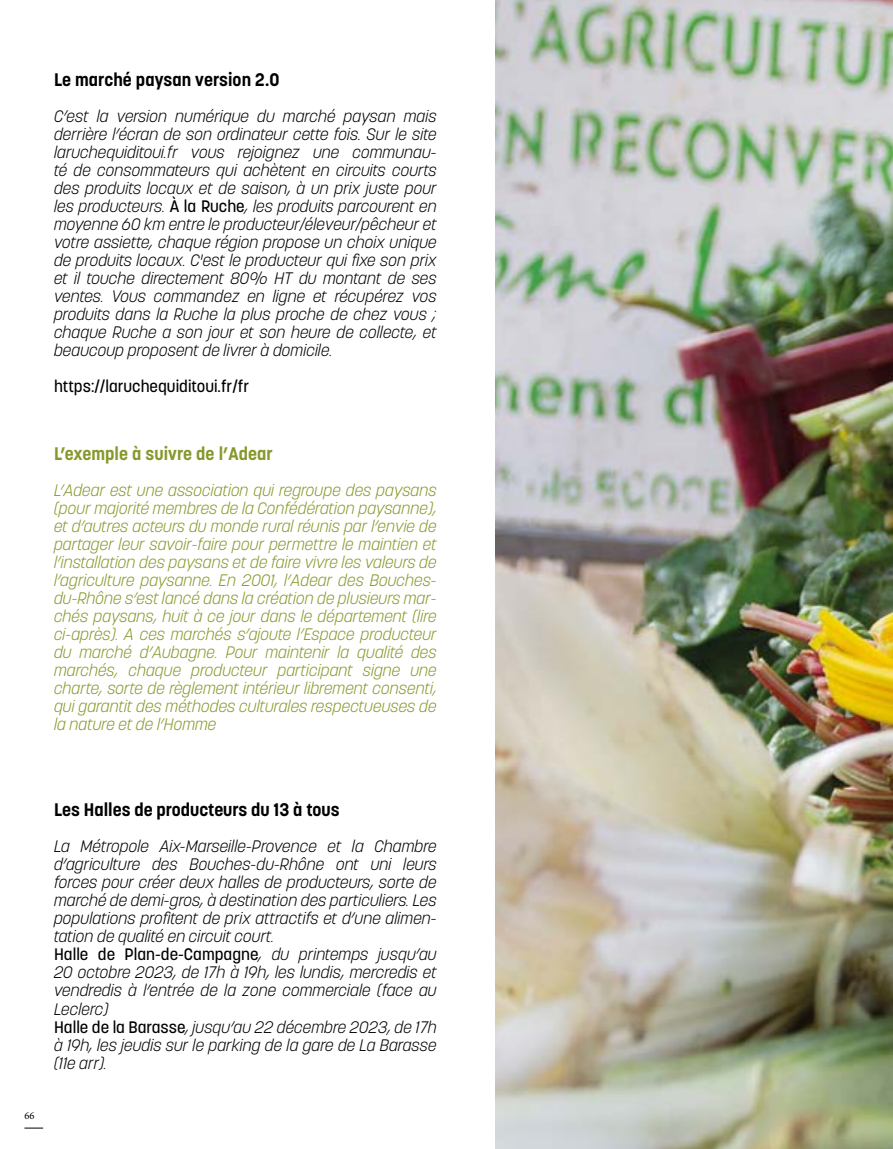
<style>
.page{position:relative;width:893px;height:1149px;background:#fff}
.page>*{position:absolute;margin:0;border:0;box-sizing:border-box;transform-origin:0 0}
.t1{font:700 18px "Korolev";color:#000}
.t2{font:700 18px "Korolev";letter-spacing:.005em;color:#87982b}
.t3{font:italic 300 16.5px/18px "Korolev";color:#000;text-align:justify}
.t4{font:italic 300 16.5px/18px "Korolev";color:#87982b;text-align:justify}
.t5{font:500 16.5px "Korolev";color:#000}
.t6{font:10.5px "Minion Pro";color:#000}
.s1{font-weight:500;font-style:normal}
</style>
<div class="page">
<svg style="left:24px;top:1127px;width:19px;height:1px"></svg>
<img style="left:495px;top:0;width:398px;height:1148px">
<p class="t1" style="left:54px;top:68px;width:227px">Le marché paysan version 2.0</p>
<p class="t3" style="left:54px;top:107px;width:384px">C’est la version numérique du marché paysan mais derrière l’écran de son ordinateur cette fois. Sur le site laruchequiditoui.fr vous rejoignez une communau&shy;té de consommateurs qui achètent en circuits courts des produits locaux et de saison, à un prix juste pour les producteurs. <span class="s1">À la Ruche</span>, les produits parcourent en moyenne 60 km entre le producteur/éleveur/pêcheur et votre assiette, chaque région propose un choix unique de produits locaux. C'est le producteur qui fixe son prix et il touche directement 80% HT du montant de ses ventes. Vous commandez en ligne et récupérez vos produits dans la Ruche la plus proche de chez vous ; chaque Ruche a son jour et son heure de collecte, et beaucoup proposent de livrer à domicile.</p>
<p class="t5" style="left:54px;top:375px;width:197px">https://laruchequiditoui.fr/fr</p>
<p class="t2" style="left:54px;top:442px;width:220px">L’exemple à suivre de l’Adear</p>
<p class="t4" style="left:54px;top:481px;width:384px">L’Adear est une association qui regroupe des paysans (pour majorité membres de la Confédération paysanne), et d’autres acteurs du monde rural réunis par l’envie de partager leur savoir-faire pour permettre le maintien et l’installation des paysans et de faire vivre les valeurs de l’agriculture paysanne. En 2001, l’Adear des Bouches&shy;du-Rhône s’est lancé dans la création de plusieurs mar&shy;chés paysans, huit à ce jour dans le département (lire ci-après). A ces marchés s’ajoute l’Espace producteur du marché d’Aubagne. Pour maintenir la qualité des marchés, chaque producteur participant signe une charte, sorte de règlement intérieur librement consenti, qui garantit des méthodes culturales respectueuses de la nature et de l’Homme</p>
<p class="t6" style="left:24px;top:1107px;width:12px">66</p>
<p class="t1" style="left:54px;top:798px;width:287px">Les Halles de producteurs du 13 à tous</p>
<p class="t3" style="left:54px;top:837px;width:384px;text-align:left">La Métropole Aix-Marseille-Provence et la Chambre d’agriculture des Bouches-du-Rhône ont uni leurs forces pour créer deux halles de producteurs, sorte de marché de demi-gros, à destination des particuliers. Les populations profitent de prix attractifs et d’une alimen&shy;tation de qualité en circuit court.<br><span class="s1">Halle de Plan-de-Campagne</span>, du printemps jusqu’au 20 octobre 2023, de 17h à 19h, les lundis, mercredis et vendredis à l’entrée de la zone commerciale (face au Leclerc)<br><span class="s1">Halle de la Barasse</span>, jusqu’au 22 décembre 2023, de 17h à 19h, les jeudis sur le parking de la gare de La Barasse (11e arr).</p>
</div>
